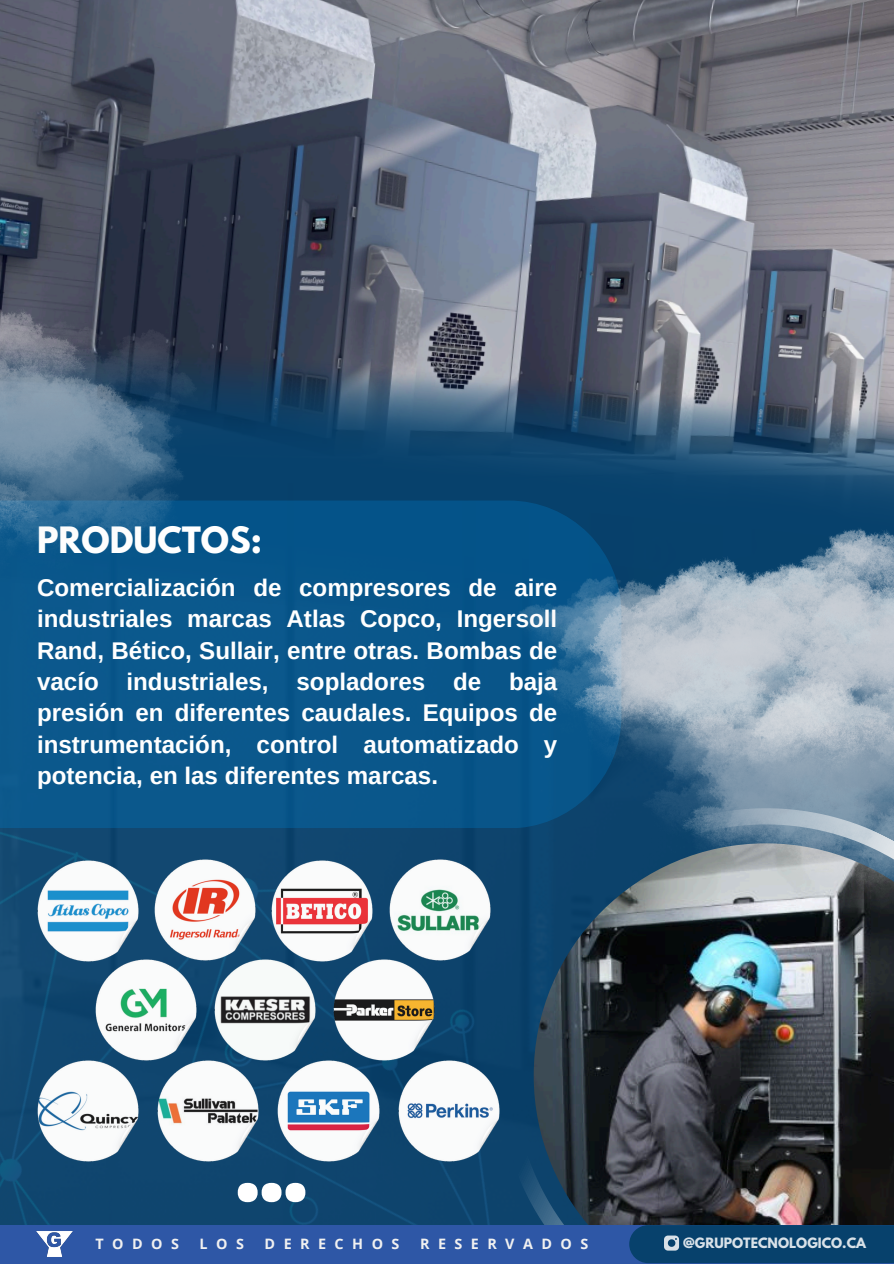
<style>
.page{position:relative;width:894px;height:1264px;background:#fff}
.page>*{position:absolute;margin:0;border:0;box-sizing:border-box;transform-origin:0 0}
.t1{font:700 116.4px "Open Sans";color:#fff}
.t2{font:700 32.1px "League Spartan";color:#fff}
.t3{font:700 24.15px/31.3px "Arimo";color:#fff;text-align:justify}
.t4{font:700 14.4px "Open Sans";letter-spacing:.59em;color:#f1f1f1}
.t5{font:700 12.6px "League Spartan";color:#fff}
</style>
<div class="page">
<div style="left:0;top:828px;width:406px;height:397px;background:#10466f"></div>
<svg style="left:406px;top:828px;width:487px;height:397px;background:#2e4151"></svg>
<div style="left:0;top:1225px;width:893px;height:38px;background:#2e57a6"></div>
<div style="left:629px;top:1225px;width:264px;height:38px;background:#07416c"></div>
<img style="left:36px;top:1231px;width:36px;height:25px">
<img style="left:0;top:0;width:893px;height:260px">
<svg style="left:0;top:260px;width:893px;height:268px;background:#445c74"></svg>
<div style="left:0;top:500px;width:621px;height:328px;background:#0b578b"></div>
<img style="left:37px;top:860px;width:101px;height:101px">
<img style="left:154px;top:859px;width:102px;height:101px">
<img style="left:389px;top:859px;width:101px;height:101px">
<img style="left:271px;top:860px;width:102px;height:101px">
<img style="left:506px;top:528px;width:387px;height:316px">
<img style="left:614px;top:649px;width:279px;height:316px">
<img style="left:95px;top:959px;width:102px;height:101px">
<img style="left:214px;top:959px;width:101px;height:101px">
<img style="left:333px;top:959px;width:101px;height:101px">
<img style="left:0;top:306px;width:211px;height:316px">
<img style="left:37px;top:1060px;width:101px;height:101px">
<img style="left:157px;top:1060px;width:101px;height:101px">
<img style="left:278px;top:1060px;width:101px;height:101px">
<img style="left:398px;top:1060px;width:101px;height:101px">
<p class="t2" style="left:37px;top:524px;width:226px">PRODUCTOS:</p>
<p class="t3" style="left:37px;top:572px;width:521px">Comercialización de compresores de aire industriales marcas Atlas Copco, Ingersoll Rand, Bético, Sullair, entre otras. Bombas de vacío industriales, sopladores de baja presión en diferentes caudales. Equipos de instrumentación, control automatizado y potencia, en las diferentes marcas.</p>
<p class="t1" style="left:231px;top:1076px;width:82px">...</p>
<p class="t4" style="left:95px;top:1233px;width:85px">TODOS</p>
<p class="t4" style="left:199px;top:1233px;width:46px">LOS</p>
<p class="t4" style="left:264px;top:1233px;width:136px">DERECHOS</p>
<p class="t4" style="left:420px;top:1233px;width:170px">RESERVADOS</p>
<p class="t5" style="left:683px;top:1236px;width:184px">@GRUPOTECNOLOGICO.CA</p>
</div>
